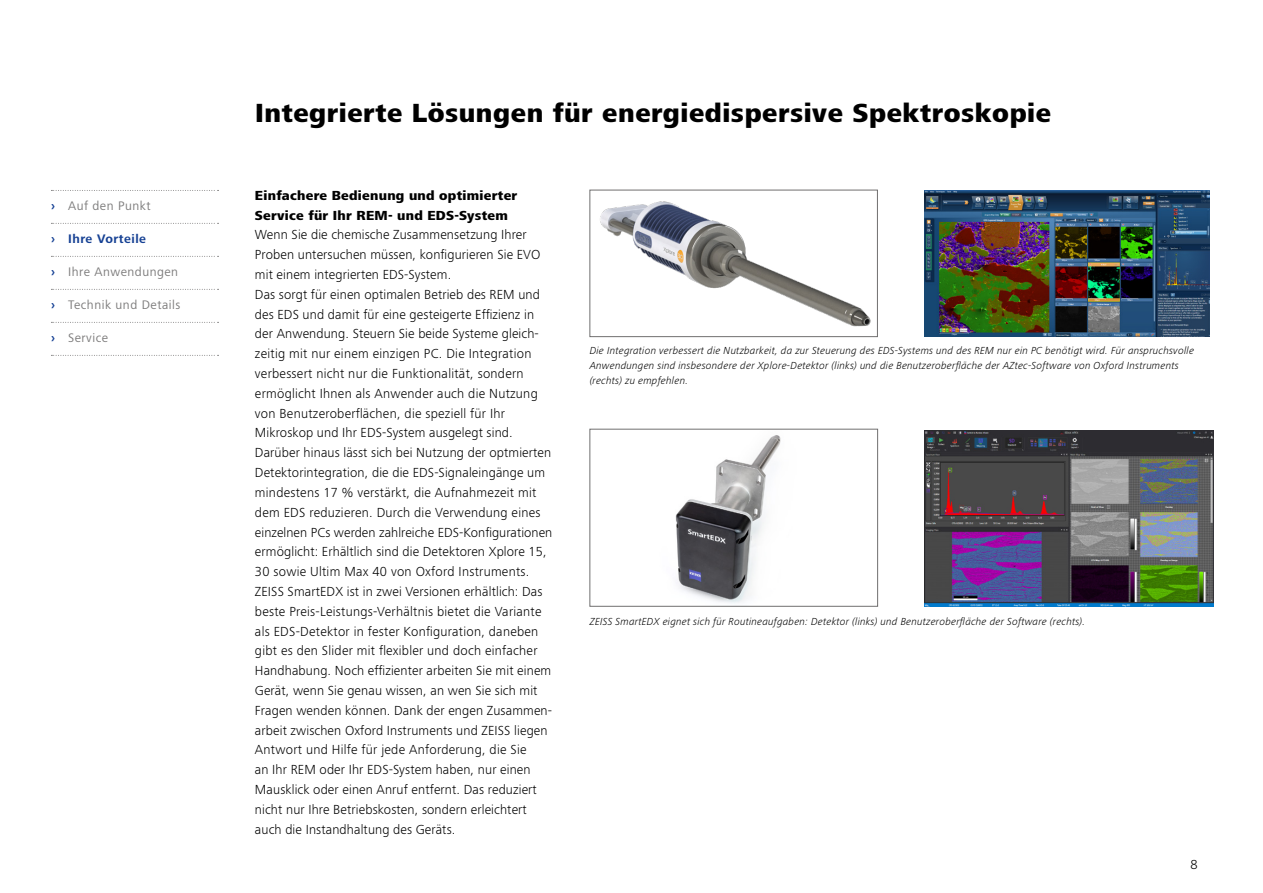
<style>
.page{position:relative;width:1263px;height:893px;background:#fff}
.page>*{position:absolute;margin:0;border:0;box-sizing:border-box;transform-origin:0 0}
.t1{font:800 27px "ZEISS Frutiger Next W1 G";letter-spacing:.02em;color:#000}
.t2{font:300 13.5px/19.8px "ZEISS Frutiger Next W1 G";letter-spacing:.01em;color:#000}
.t3{font:800 13.5px/19.8px "ZEISS Frutiger Next W1 G";letter-spacing:.02em;color:#000}
.t4{font:12.75px "ZEISS Frutiger Next W1 G";letter-spacing:.04em;color:#7c7b7b}
.t5{font:700 12.75px "ZEISS Frutiger Next W1 G";letter-spacing:.04em;color:#164194}
.t6{font:italic 300 10.5px/15px "ZEISS Frutiger Next W1 G";letter-spacing:.02em;color:#000}
.s1{font-weight:700;color:#164194}
</style>
<div class="page">
<img style="left:924px;top:430px;width:290px;height:176px">
<img style="left:675px;top:435px;width:106px;height:169px">
<div style="left:590px;top:429px;width:288px;height:177px;border:1px solid #706f6f"></div>
<img style="left:600px;top:201px;width:271px;height:126px">
<div style="left:590px;top:190px;width:288px;height:147px;border:1px solid #706f6f"></div>
<img style="left:924px;top:191px;width:286px;height:146px">
<svg style="left:51px;top:190px;width:168px;height:1px"></svg>
<svg style="left:51px;top:223px;width:168px;height:1px"></svg>
<svg style="left:51px;top:256px;width:168px;height:1px"></svg>
<svg style="left:51px;top:289px;width:168px;height:1px"></svg>
<svg style="left:51px;top:322px;width:168px;height:1px"></svg>
<svg style="left:51px;top:355px;width:168px;height:1px"></svg>
<p class="t4" style="left:51px;top:197px;width:101px"><span class="s1">›</span> Auf den Punkt</p>
<p class="t5" style="left:51px;top:230px;width:97px">› Ihre Vorteile</p>
<p class="t4" style="left:51px;top:263px;width:129px"><span class="s1">›</span> Ihre Anwendungen</p>
<p class="t4" style="left:51px;top:296px;width:131px"><span class="s1">›</span> Technik und Details</p>
<p class="t4" style="left:51px;top:329px;width:59px"><span class="s1">›</span> Service</p>
<h1 class="t1" style="left:255px;top:93px;width:797px">Integrierte Lösungen für energiedispersive Spektroskopie</h1>
<p class="t3" style="left:255px;top:185px;width:264px">Einfachere Bedienung und optimierter<br>Service für Ihr REM- und EDS-System</p>
<p class="t2" style="left:255px;top:224px;width:299px">Wenn Sie die chemische Zusammensetzung Ihrer Proben untersuchen müssen, konfigurieren Sie EVO mit einem integrierten EDS-System.<br>Das sorgt für einen optimalen Betrieb des REM und des EDS und damit für eine gesteigerte Effizienz in der Anwendung. Steuern Sie beide Systeme gleich&shy;zeitig mit nur einem einzigen PC. Die Integration verbessert nicht nur die Funktionalität, sondern ermöglicht Ihnen als Anwender auch die Nutzung von Benutzeroberflächen, die speziell für Ihr Mikroskop und Ihr EDS-System ausgelegt sind.<br>Darüber hinaus lässt sich bei Nutzung der optmierten Detektorintegration, die die EDS-Signaleingänge um mindestens 17 % verstärkt, die Aufnahmezeit mit dem EDS reduzieren. Durch die Verwendung eines einzelnen PCs werden zahlreiche EDS-Konfigurationen ermöglicht: Erhältlich sind die Detektoren Xplore 15, 30 sowie Ultim Max 40 von Oxford Instruments.<br>ZEISS SmartEDX ist in zwei Versionen erhältlich: Das beste Preis-Leistungs-Verhältnis bietet die Variante als EDS-Detektor in fester Konfiguration, daneben gibt es den Slider mit flexibler und doch einfacher Handhabung. Noch effizienter arbeiten Sie mit einem Gerät, wenn Sie genau wissen, an wen Sie sich mit Fragen wenden können. Dank der engen Zusammen&shy;arbeit zwischen Oxford Instruments und ZEISS liegen Antwort und Hilfe für jede Anforderung, die Sie<br>an Ihr REM oder Ihr EDS-System haben, nur einen Mausklick oder einen Anruf entfernt. Das reduziert nicht nur Ihre Betriebskosten, sondern erleichtert auch die Instandhaltung des Geräts.</p>
<p class="t6" style="left:590px;top:343px;width:606px">Die Integration verbessert die Nutzbarkeit, da zur Steuerung des EDS-Systems und des REM nur ein PC benötigt wird. Für anspruchsvolle<br>Anwendungen sind insbesondere der Xplore-Detektor (links) und die Benutzeroberfläche der AZtec-Software von Oxford Instruments (rechts) zu empfehlen.</p>
<p class="t6" style="left:590px;top:614px;width:497px">ZEISS SmartEDX eignet sich für Routineaufgaben: Detektor (links) und Benutzeroberfläche der Software (rechts).</p>
<p class="t2" style="left:1190px;top:854px;width:9px">8</p>
</div>
